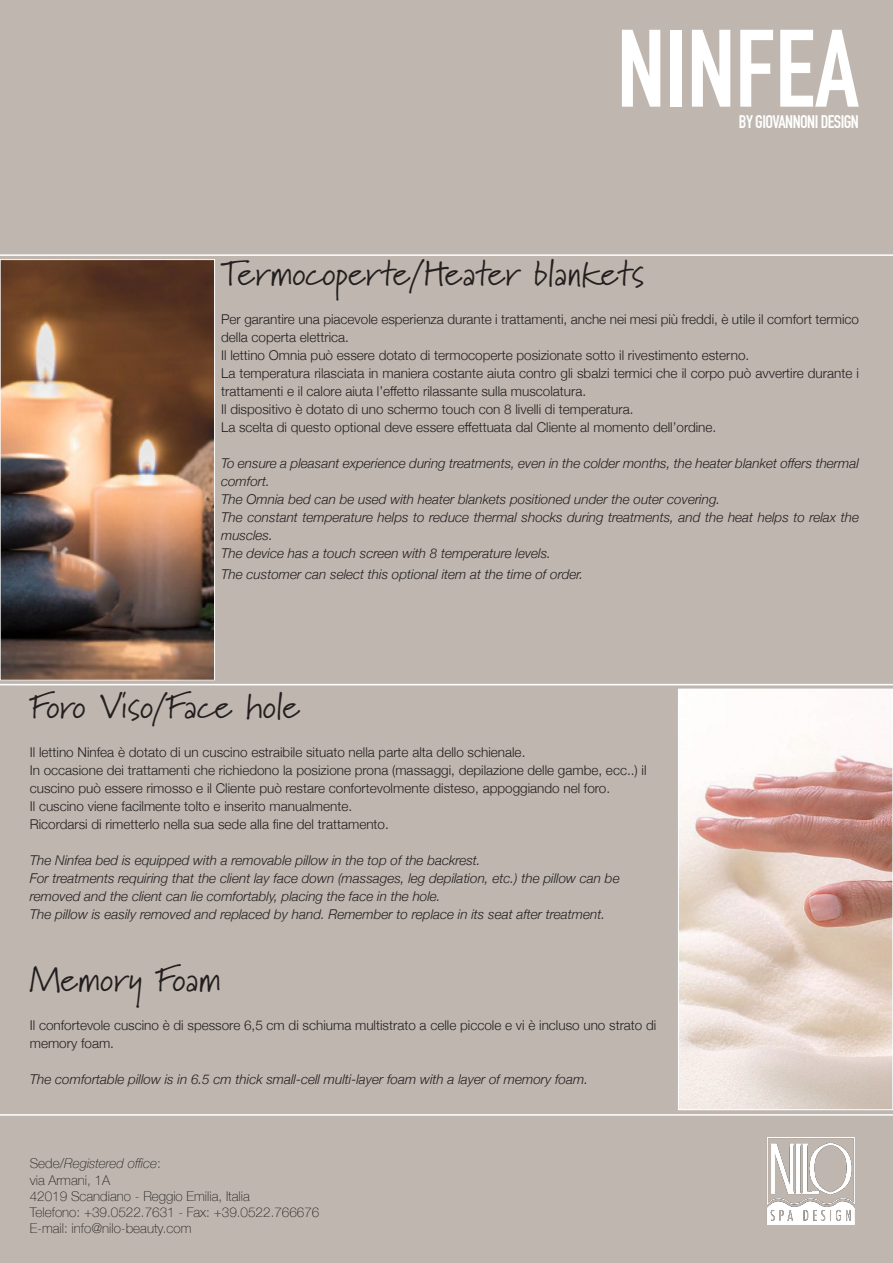
<style>
.page{position:relative;width:893px;height:1263px;background:#bfb7af}
.page>*{position:absolute;margin:0;border:0;box-sizing:border-box;transform-origin:0 0}
.t1{font:700 108px "DIN Condensed";color:#fff}
.t2{font:36px "Marydale";color:#231f20}
.t3{font:36px "Marydale";letter-spacing:-.02em;color:#231f20}
.t4{font:700 18px "DIN Condensed";letter-spacing:-.03em;color:#fff}
.t5{font:300 13.5px/18px "Helvetica Neue";color:#231f20}
.t6{font:italic 300 13.5px/18px "Helvetica Neue";color:#231f20}
.t7{font:100 13.5px "Helvetica Neue";color:#231f20}
.t8{font:italic 100 13.5px "Helvetica Neue";color:#231f20}
.s1{font-style:normal}
</style>
<div class="page">
<img style="left:2px;top:261px;width:211px;height:417px">
<div style="left:0;top:259px;width:215px;height:421px;border:1px solid #fff"></div>
<img style="left:680px;top:691px;width:211px;height:417px">
<div style="left:678px;top:689px;width:215px;height:421px;border:1px solid #fff"></div>
<hr style="left:0;top:684px;width:893px;height:1px;background:#fff">
<hr style="left:0;top:254px;width:893px;height:2px;background:#fff">
<hr style="left:0;top:1114px;width:893px;height:2px;background:#fff">
<img style="left:767px;top:1137px;width:88px;height:88px">
<p class="t1" style="left:617px;top:-4px;width:243px">NINFEA</p>
<p class="t4" style="left:739px;top:110px;width:122px">BY GIOVANNONI DESIGN</p>
<p class="t2" style="left:221px;top:251px;width:425px">Termocoperte/Heater blankets</p>
<p class="t5" style="left:221px;top:309px;width:639px">Per garantire una piacevole esperienza durante i trattamenti, anche nei mesi più freddi, è utile il comfort termico della coperta elettrica.</p>
<p class="t5" style="left:221px;top:345px;width:530px">Il lettino Omnia può essere dotato di termocoperte posizionate sotto il rivestimento esterno.</p>
<p class="t5" style="left:221px;top:363px;width:639px">La temperatura rilasciata in maniera costante aiuta contro gli sbalzi termici che il corpo può avvertire durante i trattamenti e il calore aiuta l’effetto rilassante sulla muscolatura.</p>
<p class="t5" style="left:221px;top:399px;width:414px">Il dispositivo è dotato di uno schermo touch con 8 livelli di temperatura.</p>
<p class="t5" style="left:221px;top:417px;width:497px">La scelta di questo optional deve essere effettuata dal Cliente al momento dell’ordine.</p>
<p class="t6" style="left:221px;top:453px;width:639px">To ensure a pleasant experience during treatments, even in the colder months, the heater blanket offers thermal comfort.</p>
<p class="t6" style="left:221px;top:489px;width:501px">The Omnia bed can be used with heater blankets positioned under the outer covering.</p>
<p class="t6" style="left:221px;top:507px;width:639px">The constant temperature helps to reduce thermal shocks during treatments, and the heat helps to relax the muscles.</p>
<p class="t6" style="left:221px;top:543px;width:331px">The device has a touch screen with 8 temperature levels.</p>
<p class="t6" style="left:221px;top:564px;width:364px">The customer can select this optional item at the time of order.</p>
<p class="t3" style="left:30px;top:685px;width:272px">Foro Viso/Face hole</p>
<p class="t5" style="left:30px;top:742px;width:497px">Il lettino Ninfea è dotato di un cuscino estraibile situato nella parte alta dello schienale.</p>
<p class="t5" style="left:30px;top:760px;width:618px">In occasione dei trattamenti che richiedono la posizione prona (massaggi, depilazione delle gambe, ecc..) il cuscino può essere rimosso e il Cliente può restare confortevolmente disteso, appoggiando nel foro.</p>
<p class="t5" style="left:30px;top:796px;width:324px">Il cuscino viene facilmente tolto e inserito manualmente.</p>
<p class="t5" style="left:30px;top:814px;width:361px">Ricordarsi di rimetterlo nella sua sede alla fine del trattamento.</p>
<p class="t6" style="left:30px;top:851px;width:452px">The Ninfea bed is equipped with a removable pillow in the top of the backrest.</p>
<p class="t6" style="left:30px;top:869px;width:591px">For treatments requiring that the client lay face down (massages, leg depilation, etc.) the pillow can be</p>
<p class="t6" style="left:30px;top:887px;width:412px">removed and the client can lie comfortably, placing the face in the hole.</p>
<p class="t6" style="left:30px;top:905px;width:577px">The pillow is easily removed and replaced by hand. Remember to replace in its seat after treatment.</p>
<p class="t2" style="left:30px;top:958px;width:193px">Memory Foam</p>
<p class="t5" style="left:30px;top:1015px;width:628px">Il confortevole cuscino è di spessore 6,5 cm di schiuma multistrato a celle piccole e vi è incluso uno strato di memory foam.</p>
<p class="t6" style="left:30px;top:1070px;width:560px">The comfortable pillow is in 6.5 cm thick small-cell multi-layer foam with a layer of memory foam.</p>
<p class="t8" style="left:30px;top:1153px;width:133px"><span class="s1">Sede/</span>Registered office<span class="s1">:</span></p>
<p class="t7" style="left:30px;top:1169px;width:82px">via Armani, 1A</p>
<p class="t7" style="left:30px;top:1186px;width:222px">42019 Scandiano - Reggio Emilia, Italia</p>
<p class="t7" style="left:30px;top:1202px;width:291px">Telefono: +39.0522.7631 - Fax: +39.0522.766676</p>
<p class="t7" style="left:30px;top:1218px;width:163px">E-mail: info@nilo-beauty.com</p>
</div>
